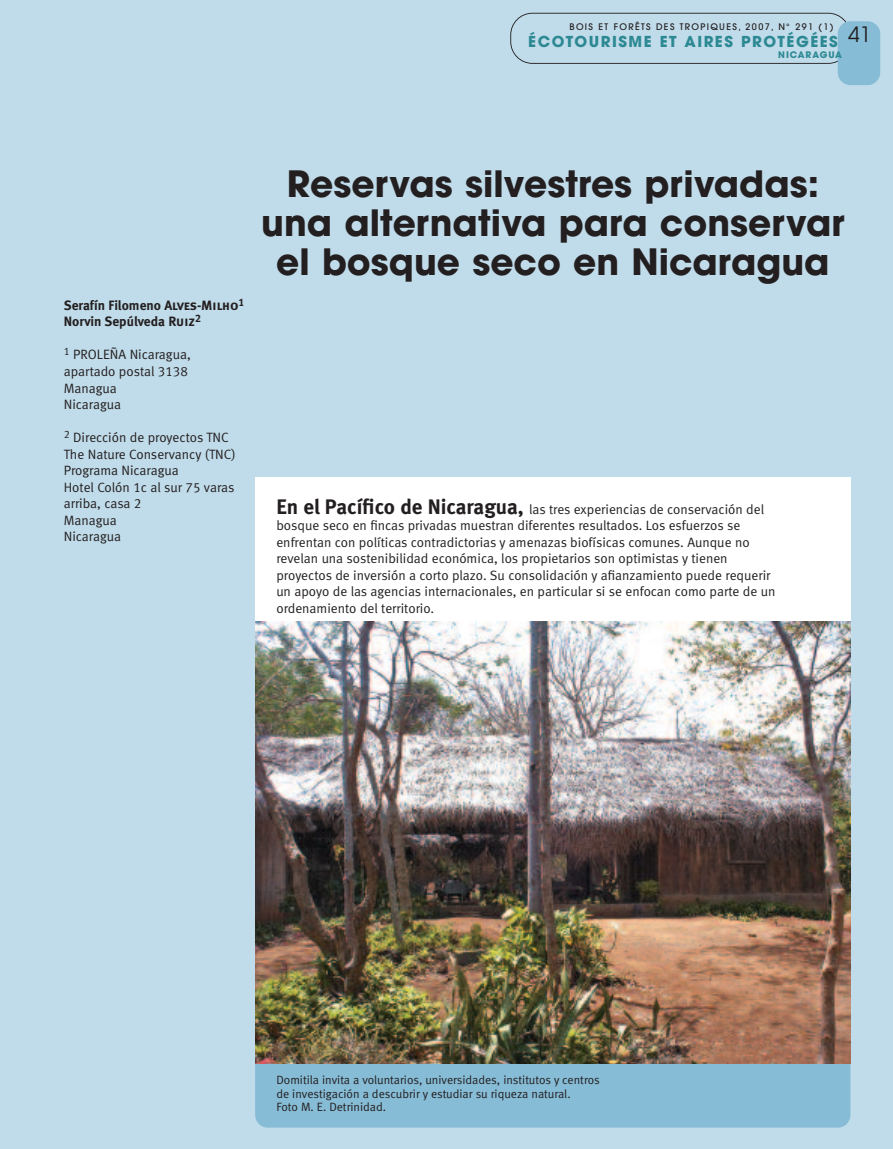
<style>
.page{position:relative;width:893px;height:1149px;background:#fff}
.page>*{position:absolute;margin:0;border:0;box-sizing:border-box;transform-origin:0 0}
.t1{font:700 36px/39px "Avant Garde";color:#231f20;text-align:center}
.t2{font:700 15px "Avant Garde";letter-spacing:.1em;color:#2c8993}
.t3{font:13.5px/16.5px "Meta Normal LF";color:#231f20}
.t4{font:13.5px/16.5px "Meta Bold LF";color:#231f20}
.t5{font:12px/13.5px "Meta Normal LF";color:#231f20}
.t6{font:500 9px "Avant Garde";letter-spacing:.15em;color:#231f20}
.t7{font:700 9px "Avant Garde";letter-spacing:.1em;color:#2c8993}
.s1{font-family:"Meta Bold LF Caps"}
.s2{font-family:"Meta Bold LF";font-size:21px}
</style>
<div class="page">
<div style="left:0;top:0;width:893px;height:1148px;background:#c0dbe9"></div>
<svg style="left:510px;top:13px;width:337px;height:51px"></svg>
<div style="left:838px;top:21px;width:42px;height:64px;background:#86bcd6;border-radius:13px"></div>
<div style="left:255px;top:927px;width:595px;height:200px;background:#86bcd6;border-radius:13px"></div>
<div style="left:255px;top:477px;width:595px;height:165px;background:#fff"></div>
<img style="left:255px;top:621px;width:595px;height:442px">
<p class="t6" style="left:569px;top:23px;width:266px">BOIS ET FORÊTS DES TROPIQUES, 2007, N° 291 (1)</p>
<p class="t2" style="left:528px;top:36px;width:344px">ÉCOTOURISME ET AIRES PROTÉGÉES <sup>41</sup></p>
<p class="t7" style="left:778px;top:51px;width:65px">NICARAGUA</p>
<p class="t4" style="left:64px;top:298px;width:182px">Serafín Filomeno <span class="s1">Alves-Milho</span><sup>1<br></sup>Norvin Sepúlveda <span class="s1">Ruiz</span><sup>2</sup></p>
<p class="t3" style="left:64px;top:348px;width:129px"><sup>1</sup> PROLEÑA Nicaragua, apartado postal 3138<br>Managua<br>Nicaragua</p>
<p class="t3" style="left:64px;top:430px;width:173px"><sup>2</sup> Dirección de proyectos TNC<br>The Nature Conservancy (TNC)<br>Programa Nicaragua<br>Hotel Colón 1c al sur 75 varas arriba, casa 2<br>Managua<br>Nicaragua</p>
<h1 class="t1" style="left:261px;top:169px;width:585px">Reservas silvestres privadas: una alternativa para conservar el bosque seco en Nicaragua</h1>
<p class="t3" style="left:276px;top:502px;width:500px"><span class="s2">En el Pacífico de Nicaragua,</span> las tres experiencias de conservación del bosque seco en fincas privadas muestran diferentes resultados. Los esfuerzos se enfrentan con políticas contradictorias y amenazas biofísicas comunes. Aunque no revelan una sostenibilidad económica, los propietarios son optimistas y tienen proyectos de inversión a corto plazo. Su consolidación y afianzamiento puede requerir un apoyo de las agencias internacionales, en particular si se enfocan como parte de un ordenamiento del territorio.</p>
<p class="t5" style="left:276px;top:1073px;width:325px">Domitila invita a voluntarios, universidades, institutos y centros de investigación a descubrir y estudiar su riqueza natural.<br>Foto M. E. Detrinidad.</p>
</div>
